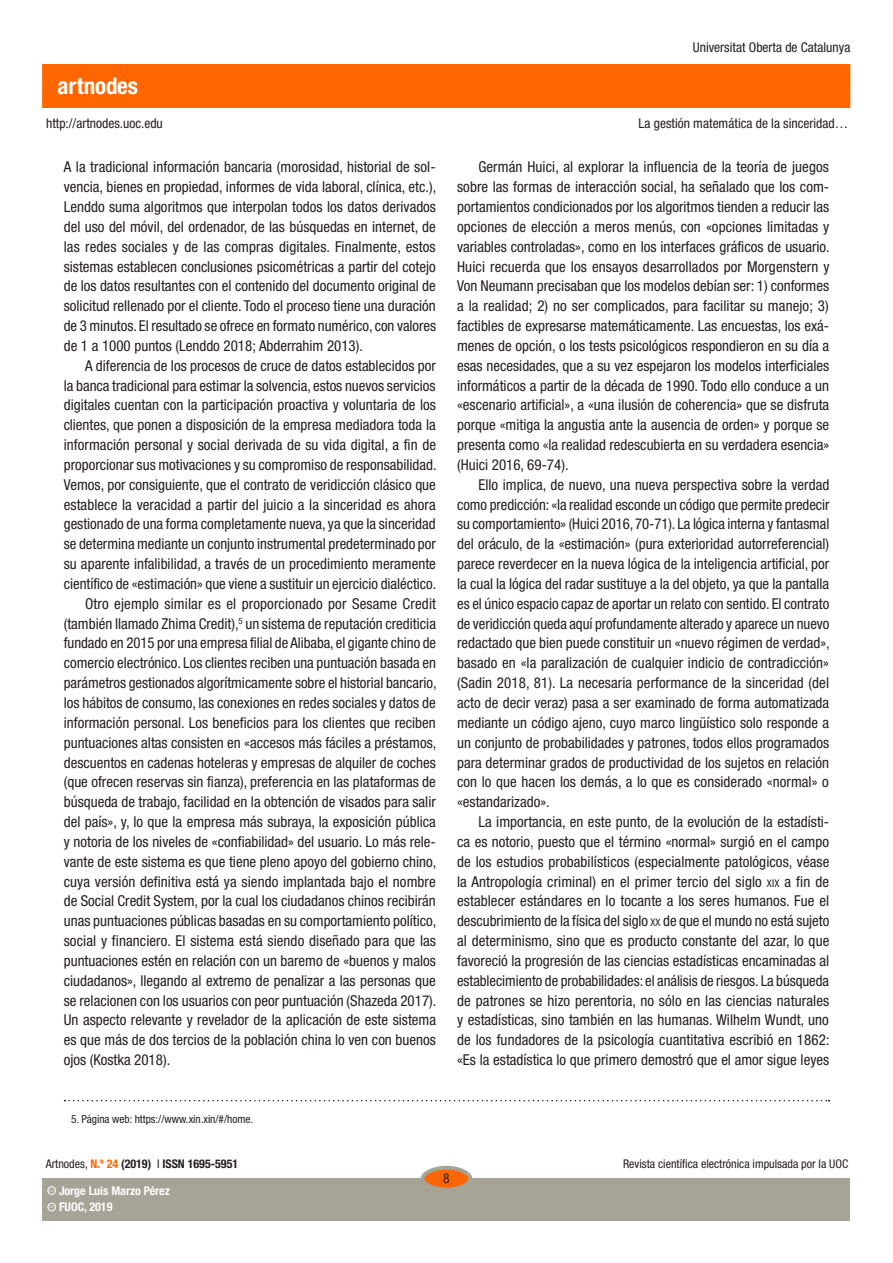
<style>
.page{position:relative;width:893px;height:1263px;background:#fff}
.page>*{position:absolute;margin:0;border:0;box-sizing:border-box;transform-origin:0 0}
.t1{font:700 condensed 22.95px "Helvetica Neue LT Std";color:#fff}
.text_general{font:condensed 15px/19.8px "Helvetica Neue LT Std";color:#231f20;text-align:justify}
.text_general_primerp{font:condensed 15px/19.8px "Helvetica Neue LT Std";color:#231f20;text-align:justify}
.t2{font:condensed 13.5px "Helvetica Neue LT Std";color:#231f20}
.t3{font:condensed 12px "Helvetica Neue LT Std";color:#231f20}
.t4{font:700 condensed 12px "Helvetica Neue LT Std";color:#231f20}
.t5{font:700 condensed 12px "Helvetica Neue LT Std";color:#fff}
._04_NOTAS1{font:condensed 11.25px "Helvetica Neue LT Std";color:#231f20}
.t6{font:600 3.9px "Adobe Caslon Pro";color:#fff}
.s1{font-size:10.5px}
.s2{font-weight:400}
.s3{color:#f60}
</style>
<div class="page">
<div style="left:43px;top:65px;width:807px;height:42px;background:#f60"></div>
<div style="left:43px;top:1178px;width:807px;height:42px;background:#a6a397"></div>
<div style="left:422px;top:1168px;width:48px;height:21px;background:#f60;border-radius:50%"></div>
<div style="left:421px;top:1166px;width:51px;height:25px;border:4px solid #a6a397;border-radius:50%"></div>
<div style="left:48px;top:1203px;width:8px;height:8px;border:1px solid #fff;border-radius:50%"></div>
<div style="left:48px;top:1186px;width:8px;height:8px;border:1px solid #fff;border-radius:50%"></div>
<svg style="left:65px;top:1100px;width:764px;height:1px"></svg>
<h1 class="t1" style="left:58px;top:72px;width:82px">artnodes</h1>
<p class="t2" style="left:46px;top:115px;width:118px">http://artnodes.uoc.edu</p>
<p class="text_general_primerp" style="left:64px;top:157px;width:374px">A la tradicional información bancaria (morosidad, historial de sol&shy;vencia, bienes en propiedad, informes de vida laboral, clínica, etc.), Lenddo suma algoritmos que interpolan todos los datos derivados del uso del móvil, del ordenador, de las búsquedas en internet, de las redes sociales y de las compras digitales. Finalmente, estos sistemas establecen conclusiones psicométricas a partir del cotejo de los datos resultantes con el contenido del documento original de solicitud rellenado por el cliente. Todo el proceso tiene una duración de 3 minutos. El resultado se ofrece en formato numérico, con valores de 1 a 1000 puntos (Lenddo 2018; Abderrahim 2013).</p>
<p class="text_general" style="left:64px;top:355px;width:374px;text-indent:21px">A diferencia de los procesos de cruce de datos establecidos por la banca tradicional para estimar la solvencia, estos nuevos servicios digitales cuentan con la participación proactiva y voluntaria de los clientes, que ponen a disposición de la empresa mediadora toda la información personal y social derivada de su vida digital, a fin de proporcionar sus motivaciones y su compromiso de responsabilidad.<br>Vemos, por consiguiente, que el contrato de veridicción clásico que establece la veracidad a partir del juicio a la sinceridad es ahora gestionado de una forma completamente nueva, ya que la sinceridad se determina mediante un conjunto instrumental predeterminado por su aparente infalibilidad, a través de un procedimiento meramente científico de «estimación» que viene a sustituir un ejercicio dialéctico.</p>
<p class="text_general" style="left:64px;top:593px;width:374px;text-indent:21px">Otro ejemplo similar es el proporcionado por Sesame Credit (también llamado Zhima Credit),<sup>5</sup> un sistema de reputación crediticia fundado en 2015 por una empresa filial de Alibaba, el gigante chino de comercio electrónico. Los clientes reciben una puntuación basada en parámetros gestionados algorítmicamente sobre el historial bancario, los hábitos de consumo, las conexiones en redes sociales y datos de información personal. Los beneficios para los clientes que reciben puntuaciones altas consisten en «accesos más fáciles a préstamos, descuentos en cadenas hoteleras y empresas de alquiler de coches (que ofrecen reservas sin fianza), preferencia en las plataformas de búsqueda de trabajo, facilidad en la obtención de visados para salir del país», y, lo que la empresa más subraya, la exposición pública y notoria de los niveles de «confiabilidad» del usuario. Lo más rele&shy;vante de este sistema es que tiene pleno apoyo del gobierno chino, cuya versión definitiva está ya siendo implantada bajo el nombre de Social Credit System, por la cual los ciudadanos chinos recibirán unas puntuaciones públicas basadas en su comportamiento político, social y financiero. El sistema está siendo diseñado para que las puntuaciones estén en relación con un baremo de «buenos y malos ciudadanos», llegando al extremo de penalizar a las personas que se relacionen con los usuarios con peor puntuación (Shazeda 2017).<br>Un aspecto relevante y revelador de la aplicación de este sistema es que más de dos tercios de la población china lo ven con buenos ojos (Kostka 2018).</p>
<p class="_04_NOTAS1" style="left:71px;top:1112px;width:184px">5. Página web: https://www.xin.xin/#/home.</p>
<p class="t2" style="left:693px;top:40px;width:159px">Universitat Oberta de Catalunya</p>
<p class="t2" style="left:639px;top:115px;width:211px">La gestión matemática de la sinceridad…</p>
<p class="text_general" style="left:457px;top:157px;width:374px;text-indent:21px">Germán Huici, al explorar la influencia de la teoría de juegos sobre las formas de interacción social, ha señalado que los com&shy;portamientos condicionados por los algoritmos tienden a reducir las opciones de elección a meros menús, con «opciones limitadas y variables controladas», como en los interfaces gráficos de usuario.<br>Huici recuerda que los ensayos desarrollados por Morgenstern y Von Neumann precisaban que los modelos debían ser: 1) conformes a la realidad; 2) no ser complicados, para facilitar su manejo; 3) factibles de expresarse matemáticamente. Las encuestas, los exá&shy;menes de opción, o los tests psicológicos respondieron en su día a esas necesidades, que a su vez espejaron los modelos interficiales informáticos a partir de la década de 1990. Todo ello conduce a un «escenario artificial», a «una ilusión de coherencia» que se disfruta porque «mitiga la angustia ante la ausencia de orden» y porque se presenta como «la realidad redescubierta en su verdadera esencia» (Huici 2016, 69-74).</p>
<p class="text_general" style="left:457px;top:474px;width:374px;text-indent:21px">Ello implica, de nuevo, una nueva perspectiva sobre la verdad como predicción: «la realidad esconde un código que permite predecir su comportamiento» (Huici 2016, 70-71). La lógica interna y fantasmal del oráculo, de la «estimación» (pura exterioridad autorreferencial) parece reverdecer en la nueva lógica de la inteligencia artificial, por la cual la lógica del radar sustituye a la del objeto, ya que la pantalla es el único espacio capaz de aportar un relato con sentido. El contrato de veridicción queda aquí profundamente alterado y aparece un nuevo redactado que bien puede constituir un «nuevo régimen de verdad», basado en «la paralización de cualquier indicio de contradicción» (Sadin 2018, 81). La necesaria performance de la sinceridad (del acto de decir veraz) pasa a ser examinado de forma automatizada mediante un código ajeno, cuyo marco lingüístico solo responde a un conjunto de probabilidades y patrones, todos ellos programados para determinar grados de productividad de los sujetos en relación con lo que hacen los demás, a lo que es considerado «normal» o «estandarizado».</p>
<p class="text_general" style="left:457px;top:812px;width:374px;text-indent:21px">La importancia, en este punto, de la evolución de la estadísti&shy;ca es notorio, puesto que el término «normal» surgió en el campo de los estudios probabilísticos (especialmente patológicos, véase la Antropología criminal) en el primer tercio del siglo <span class="s1">XIX</span> a fin de establecer estándares en lo tocante a los seres humanos. Fue el descubrimiento de la física del siglo <span class="s1">XX</span> de que el mundo no está sujeto al determinismo, sino que es producto constante del azar, lo que favoreció la progresión de las ciencias estadísticas encaminadas al establecimiento de probabilidades: el análisis de riesgos. La búsqueda de patrones se hizo perentoria, no sólo en las ciencias naturales y estadísticas, sino también en las humanas. Wilhelm Wundt, uno de los fundadores de la psicología cuantitativa escribió en 1862: «Es la estadística lo que primero demostró que el amor sigue leyes</p>
<p class="t4" style="left:46px;top:1157px;width:194px"><span class="s2">Artnodes,</span> <span class="s3">N.º 24</span> (2019) <span class="s2">I</span> ISSN 1695-5951</p>
<p class="t6" style="left:49px;top:1205px;width:7px">CC</p>
<p class="t5" style="left:59px;top:1200px;width:55px">FUOC, 2019</p>
<p class="t5" style="left:59px;top:1183px;width:112px">Jorge Luis Marzo Pérez</p>
<p class="t6" style="left:49px;top:1188px;width:7px">CC</p>
<p class="t2" style="left:443px;top:1171px;width:8px">8</p>
<p class="t3" style="left:623px;top:1157px;width:227px">Revista científica electrónica impulsada por la UOC</p>
</div>
